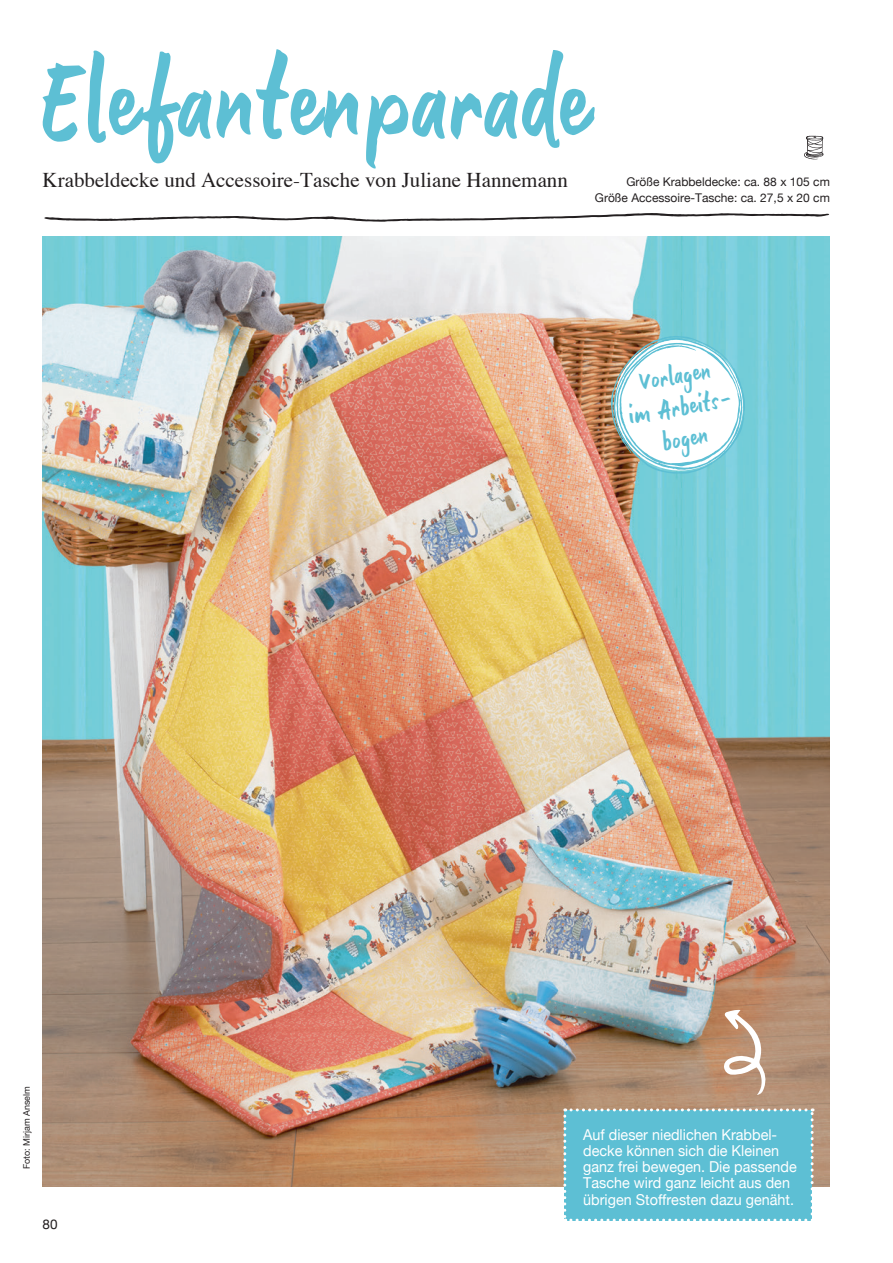
<style>
.page{position:relative;width:893px;height:1263px;background:#fff}
.page>*{position:absolute;margin:0;border:0;box-sizing:border-box;transform-origin:0 0}
.t1{font:120px "Gultan Bonte";letter-spacing:.025em;color:#5dbfd4}
.t2{font:28.5px/31.5px "Gultan Bonte";color:#5dbfd4;text-align:center}
.t3{font:21px "Times";color:#231f20}
.t4{font:15px/16.2px "Helvetica Neue";color:#fff;scale:.96 1}
.t5{font:13.5px "Helvetica Neue";color:#231f20}
.t6{font:12px/16.2px "Helvetica Neue";color:#231f20;text-align:right}
.t7{font:9px "Helvetica Neue";color:#231f20}
</style>
<div class="page">
<img style="left:43px;top:236px;width:786px;height:950px">
<svg style="left:44px;top:213px;width:785px;height:9px"></svg>
<img style="left:804px;top:135px;width:20px;height:25px">
<div style="left:563px;top:1108px;width:251px;height:113px;background:#5dbfd4"></div>
<svg style="left:723px;top:1009px;width:44px;height:86px"></svg>
<svg style="left:606px;top:331px;width:145px;height:148px"></svg>
<h1 class="t1" style="left:43px;top:32px;width:551px">Elefantenparade</h1>
<h3 class="t3" style="left:43px;top:160px;width:527px">Krabbeldecke und Accessoire-Tasche von Juliane Hannemann</h3>
<p class="t6" style="left:595px;top:175px;width:236px">Größe Krabbeldecke: ca. 88 x 105 cm<br>Größe Accessoire-Tasche: ca. 27,5 x 20 cm</p>
<h2 class="t2" style="left:622px;top:370px;width:108px;rotate:-9deg">Vorlagen<br>im Arbeits&shy;bogen</h2>
<p class="t7" style="left:20px;top:1169px;width:85px;rotate:-90deg">Foto: Mirjam Anselm</p>
<p class="t5" style="left:43px;top:1214px;width:17px">80</p>
<p class="t4" style="left:583px;top:1127px;width:224px">Auf dieser niedlichen Krabbel&shy;decke können sich die Kleinen ganz frei bewegen. Die passende<br>Tasche wird ganz leicht aus den übrigen Stoffresten dazu genäht.</p>
</div>
